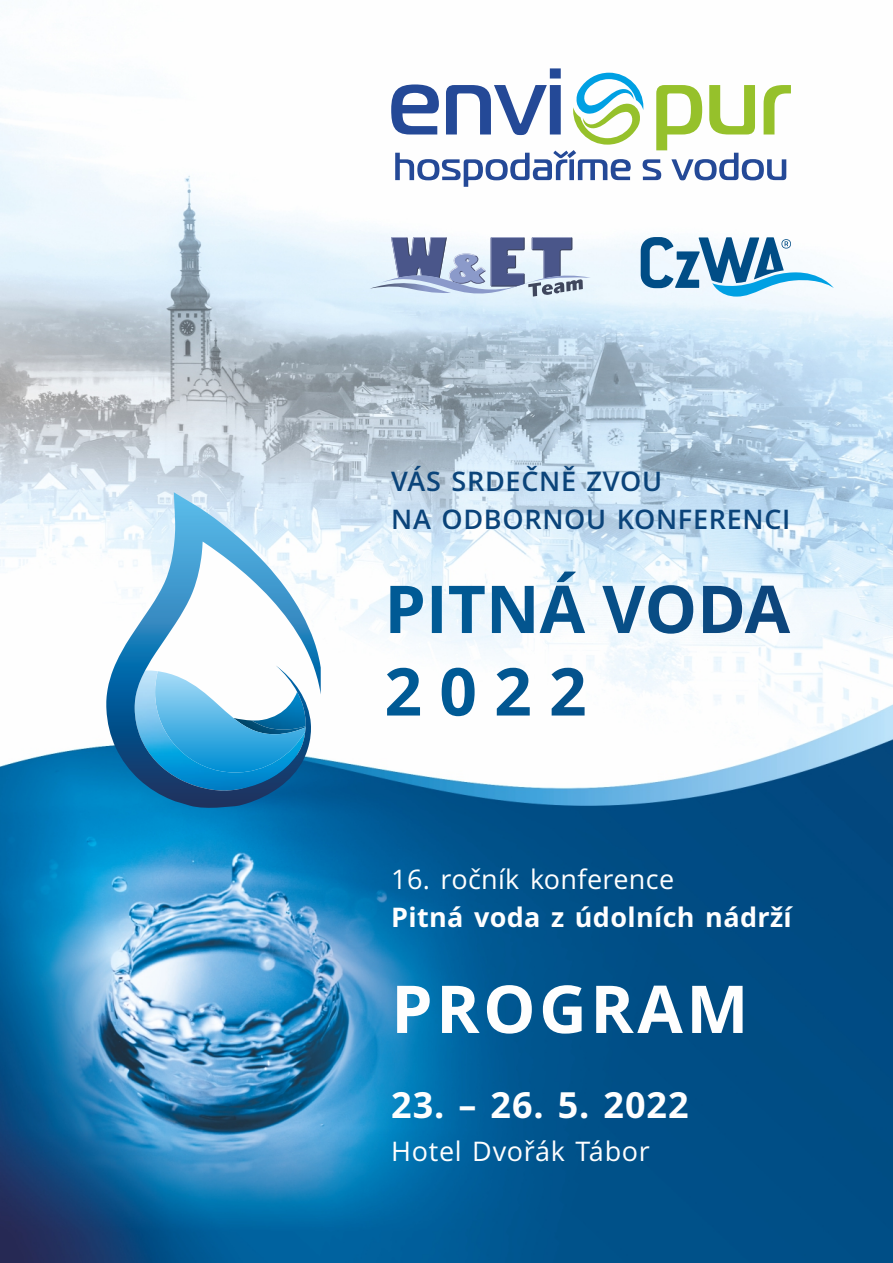
<style>
.page{position:relative;width:893px;height:1263px;background:#fff}
.page>*{position:absolute;margin:0;border:0;box-sizing:border-box;transform-origin:0 0}
.t1{font:700 66px "Open Sans";letter-spacing:.05em;color:#fefefe}
.t2{font:700 36px "Open Sans";letter-spacing:.025em;color:#fefefe}
.t3{font:27px "Open Sans";letter-spacing:.015em;color:#fefefe}
.t4{font:600 27px/37.8px "Open Sans";letter-spacing:.025em;color:#0b447a}
.t5{font:700 27px "Open Sans";letter-spacing:.015em;color:#fefefe}
</style>
<div class="page">
<img style="left:0;top:87px;width:893px;height:1176px">
<img style="left:106px;top:492px;width:215px;height:317px">
<svg style="left:390px;top:570px;width:400px;height:64px"></svg>
<svg style="left:386px;top:666px;width:199px;height:51px"></svg>
<svg style="left:370px;top:237px;width:221px;height:71px"></svg>
<svg style="left:391px;top:68px;width:400px;height:119px"></svg>
<svg style="left:641px;top:237px;width:193px;height:60px"></svg>
<p class="t4" style="left:391px;top:465px;width:401px">VÁS SRDEČNĚ ZVOU<br>NA ODBORNOU KONFERENCI</p>
<p class="t3" style="left:391px;top:868px;width:284px">16. ročník konference</p>
<p class="t5" style="left:391px;top:906px;width:402px">Pitná voda z údolních nádrží</p>
<h1 class="t1" style="left:391px;top:982px;width:359px">PROGRAM</h1>
<h2 class="t2" style="left:391px;top:1090px;width:299px">23. – 26. 5. 2022</h2>
<p class="t3" style="left:391px;top:1140px;width:260px">Hotel Dvořák Tábor</p>
</div>
